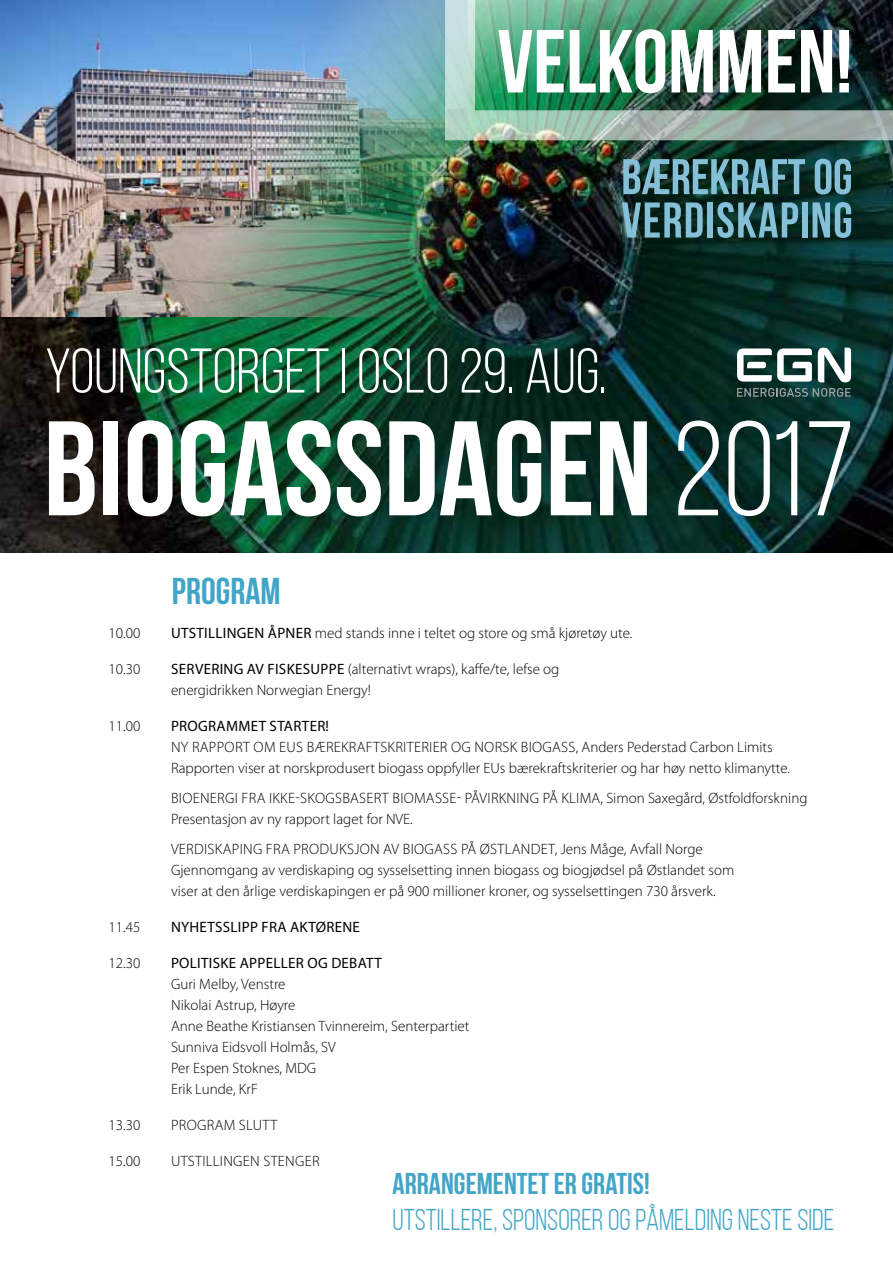
<style>
.page{position:relative;width:893px;height:1263px;background:#fff}
.page>*{position:absolute;margin:0;border:0;box-sizing:border-box;transform-origin:0 0}
.t1{font:700 134.25px "Bebas Neue";color:#fff}
.t2{font:700 89.25px "Bebas Neue";color:#fff}
.t3{font:63px "Bebas Neue";color:#fff}
.t4{font:700 50.1px/43.3px "Bebas Neue";letter-spacing:.025em;color:#86bfd8}
.t5{font:700 37.2px "Bebas Neue";color:#41a5c8}
.t6{font:30px "Bebas Neue";color:#41a5c8}
.t7{font:700 30px "Bebas Neue";color:#41a5c8}
.t8{font:300 15px/21px "Myriad Pro";color:#000}
.t9{font:300 15px/30px "Myriad Pro";letter-spacing:.02em;color:#000}
.t10{font:15px "Myriad Pro";letter-spacing:.02em;color:#000}
.s1{font-weight:400}
</style>
<div class="page">
<img style="left:0;top:140px;width:893px;height:413px">
<img style="left:0;top:0;width:467px;height:317px">
<svg style="left:737px;top:388px;width:114px;height:9px"></svg>
<svg style="left:737px;top:348px;width:75px;height:34px"></svg>
<svg style="left:818px;top:348px;width:33px;height:34px"></svg>
<img style="left:445px;top:0;width:448px;height:140px">
<h2 class="t2" style="left:497px;top:13px;width:357px">VELKOMMEN!</h2>
<h3 class="t4" style="left:621px;top:155px;width:233px">BÆREKRAFT OG<br>VERDISKAPING</h3>
<h3 class="t3" style="left:45px;top:337px;width:563px">YOUNGSTORGET I OSLO 29. AUG.</h3>
<h1 class="t1" style="left:44px;top:395px;width:813px">BIOGASSDAGEN <span class="s1">2017</span></h1>
<h3 class="t5" style="left:172px;top:570px;width:110px">PROGRAM</h3>
<p class="t8" style="left:108px;top:623px;width:33px">10.00</p>
<p class="t8" style="left:171px;top:623px;width:463px"><span class="s1">UTSTILLINGEN ÅPNER</span> med stands inne i teltet og store og små kjøretøy ute.</p>
<p class="t8" style="left:108px;top:659px;width:33px">10.30</p>
<p class="t8" style="left:171px;top:659px;width:390px"><span class="s1">SERVERING AV FISKESU PPE</span> (alternativt wraps), kaffe/te, lefse og energidrikken Norwegian Energy!</p>
<p class="t8" style="left:108px;top:716px;width:33px">11.00</p>
<p class="t10" style="left:171px;top:717px;width:160px">PROGRAMMET STARTER!</p>
<p class="t9" style="left:171px;top:732px;width:603px">Ny rapport om EUs bærekraftskriterier og norsk biogass, Anders Pederstad Carbon Limits</p>
<p class="t8" style="left:108px;top:758px;width:36px">R</p>
<p class="t8" style="left:171px;top:753px;width:638px;line-height:30px;text-indent:8px">apporten viser at norskprodusert biogass oppfyller EUs bærekraftskriterier og har høy netto klimanytte.<br>Bioenergi fra ikke-skogsbasert biomasse- påvirkn ing på klima, Simon Saxegård, Østfoldforskning</p>
<p class="t8" style="left:108px;top:809px;width:36px">P</p>
<p class="t9" style="left:171px;top:804px;width:533px;text-indent:7px">resentasjon av ny rapport laget for NVE.<br>Verdiskaping fra produ ksjon av biogass på Østlan det, Jens Måge, Avfall Norge</p>
<p class="t8" style="left:108px;top:860px;width:37px">G</p>
<p class="t8" style="left:171px;top:860px;width:565px;text-indent:9px">jennomgang av verdiskaping og sysselsetting innen biogass og biogjødsel på Østlandet som viser at den årlige verdiskapingen er på 900 millioner kroner, og sysselsettingen 730 årsverk.</p>
<p class="t8" style="left:108px;top:917px;width:33px">11.45</p>
<p class="t10" style="left:171px;top:918px;width:190px">NYHETSSLIPP FRA AKTØRENE</p>
<p class="t8" style="left:108px;top:953px;width:33px">12.30</p>
<p class="t10" style="left:171px;top:954px;width:212px">POLITISKE APPELLER OG DEBATT</p>
<p class="t8" style="left:108px;top:974px;width:37px">G</p>
<p class="t8" style="left:171px;top:974px;width:126px;text-align:center">uri Melby, Venstre<br>Nikolai Astrup, Høyre</p>
<p class="t8" style="left:108px;top:1016px;width:37px">A</p>
<p class="t8" style="left:180px;top:1016px;width:291px">nne Beathe Kristiansen Tvinnereim, Senterpartiet</p>
<p class="t8" style="left:108px;top:1037px;width:36px">S</p>
<p class="t8" style="left:178px;top:1037px;width:152px">unniva Eidsvoll Holmås, SV</p>
<p class="t8" style="left:108px;top:1058px;width:36px">P</p>
<p class="t8" style="left:171px;top:1058px;width:126px;text-indent:7px">er Espen Stoknes, MDG<br>Erik Lunde, KrF</p>
<p class="t8" style="left:108px;top:1115px;width:33px">13.30</p>
<p class="t9" style="left:171px;top:1110px;width:108px">Program slutt</p>
<p class="t8" style="left:108px;top:1151px;width:33px">15.00</p>
<p class="t9" style="left:171px;top:1146px;width:150px">Utstillingen stenger</p>
<h3 class="t7" style="left:393px;top:1167px;width:259px">ARRANGEMENTET ER GRATIS!</h3>
<h3 class="t6" style="left:393px;top:1203px;width:443px">UTSTILLERE, SPONSORER OG PÅMELDING NESTE SIDE</h3>
</div>
